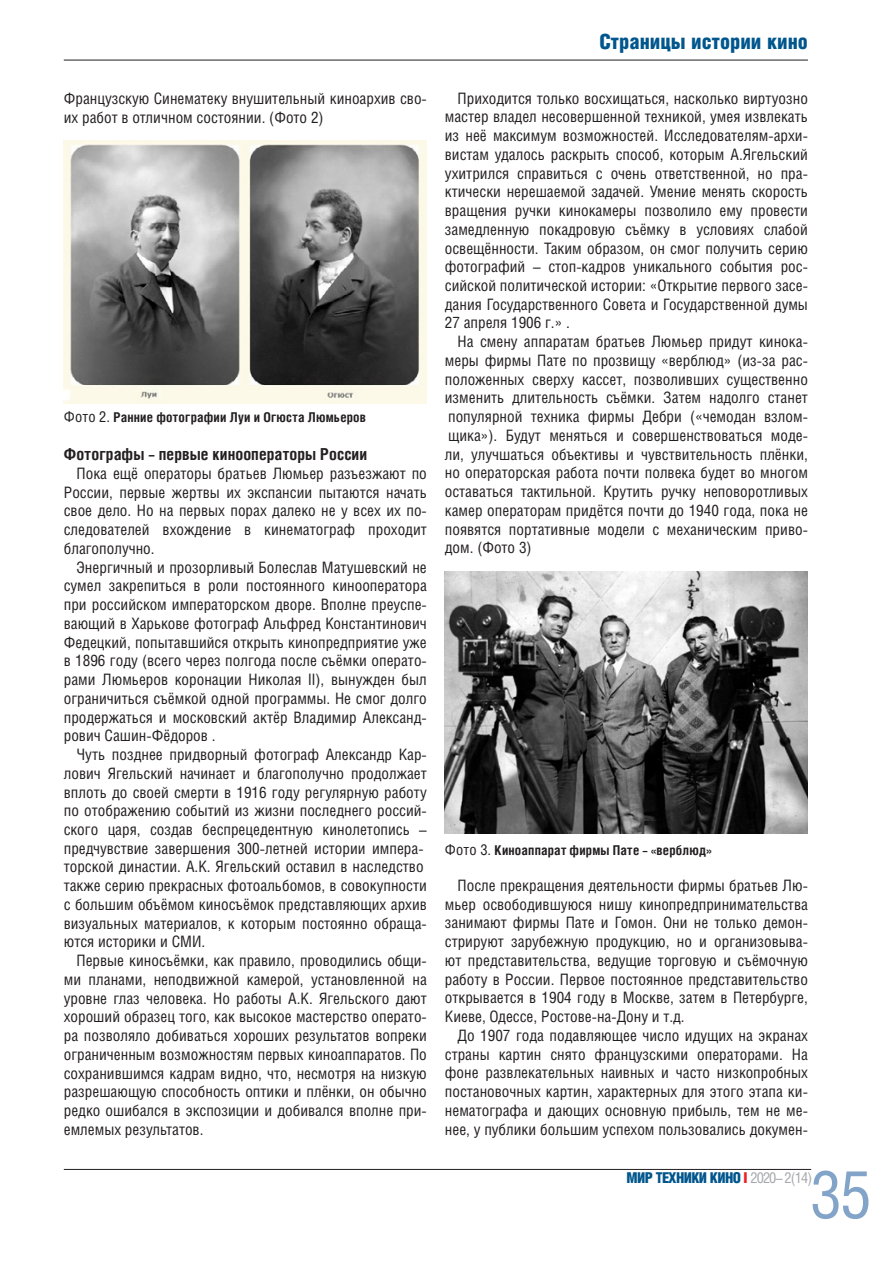
<style>
.page{position:relative;width:893px;height:1263px;background:#fff}
.page>*{position:absolute;margin:0;border:0;box-sizing:border-box;transform-origin:0 0}
.t1{font:66px "Helios Cond";color:#82a4c8}
.t2{font:21px "Helios Cond Black C";color:#00568d}
.t3{font:700 16.5px "Helios Cond";letter-spacing:.005em;color:#231f20}
.t4{font:15.75px/18.8px "Helios Cond";color:#231f20;text-align:justify}
.t5{font:15px "Helios Cond Black C";letter-spacing:-.04em;color:#00568d}
.t6{font:700 13.5px "Helios Cond";letter-spacing:.015em;color:#231f20}
.s1{font-weight:400;font-size:15px}
.s2{color:#ee1d23}
.s3{font-family:"Helios Cond";color:#a8a9ad}
</style>
<div class="page">
<hr style="left:64px;top:1169px;width:747px;height:1px;background:#231f20">
<hr style="left:64px;top:60px;width:744px;height:1px;background:#231f20">
<img style="left:64px;top:141px;width:176px;height:262px">
<img style="left:240px;top:141px;width:187px;height:262px">
<img style="left:445px;top:572px;width:363px;height:261px">
<p class="t4" style="left:64px;top:89px;width:365px">Французскую Синематеку внушительный киноархив сво&shy;их работ в отличном состоянии. (Фото 2)</p>
<p class="t6" style="left:64px;top:409px;width:304px"><span class="s1">Фото 2.</span> Ранние фотографии Луи и Огюста Люмьеров</p>
<p class="t3" style="left:64px;top:444px;width:305px">Фотографы – первые кинооператоры России</p>
<p class="t4" style="left:64px;top:464px;width:365px;text-indent:13px">Пока ещё операторы братьев Люмьер разъезжают по России, первые жертвы их экспансии пытаются начать свое дело. Но на первых порах далеко не у всех их по&shy;следователей вхождение в кинематограф проходит благополучно.</p>
<p class="t4" style="left:64px;top:557px;width:365px;text-indent:13px">Энергичный и прозорливый Болеслав Матушевский не сумел закрепиться в роли постоянного кинооператора при российском императорском дворе. Вполне преуспе&shy;вающий в Харькове фотограф Альфред Константинович Федецкий, попытавшийся открыть кинопредприятие уже в 1896 году (всего через полгода после съёмки операто&shy;рами Люмьеров коронации Николая II), вынужден был ограничиться съёмкой одной программы. Не смог долго продержаться и московский актёр Владимир Александ&shy;рович Сашин-Фёдоров .</p>
<p class="t4" style="left:64px;top:745px;width:365px;text-align:left;text-indent:13px">Чуть позднее придворный фотограф Александр Кар&shy;лович Ягельский начинает и благополучно продолжает вплоть до своей смерти в 1916 году регулярную работу по отображению событий из жизни последнего россий&shy;ского царя, создав беспрецедентную кинолетопись – предчувствие завершения 300-летней истории импера&shy;торской династии. А.К. Ягельский оставил в наследство также серию прекрасных фотоальбомов, в совокупности с большим объёмом киносъёмок представляющих архив визуальных материалов, к которым постоянно обраща&shy;ются историки и СМИ.</p>
<p class="t4" style="left:64px;top:951px;width:365px;text-indent:13px">Первые киносъёмки, как правило, проводились общи&shy;ми планами, неподвижной камерой, установленной на уровне глаз человека. Но работы А.К. Ягельского дают хороший образец того, как высокое мастерство операто&shy;ра позволяло добиваться хороших результатов вопреки ограниченным возможностям первых киноаппаратов. По сохранившимся кадрам видно, что, несмотря на низкую разрешающую способность оптики и плёнки, он обычно редко ошибался в экспозиции и добивался вполне при&shy;емлемых результатов.</p>
<h2 class="t2" style="left:599px;top:29px;width:210px">Страницы истории кино</h2>
<p class="t4" style="left:445px;top:88px;width:365px;text-indent:13px">Приходится только восхищаться, насколько виртуозно мастер владел несовершенной техникой, умея извлекать из неё максимум возможностей. Исследователям-архи&shy;вистам удалось раскрыть способ, которым А.Ягельский ухитрился справиться с очень ответственной, но пра&shy;ктически нерешаемой задачей. Умение менять скорость вращения ручки кинокамеры позволило ему провести замедленную покадровую съёмку в условиях слабой освещённости. Таким образом, он смог получить серию фотографий – стоп-кадров уникального события рос&shy;сийской политической истории: «Открытие первого засе&shy;дания Государственного Совета и Государственной думы 27 апреля 1906 г.» .</p>
<p class="t4" style="left:445px;top:332px;width:365px;text-indent:13px">На смену аппаратам братьев Люмьер придут кинока&shy;меры фирмы Пате по прозвищу «верблюд» (из-за рас&shy;положенных сверху кассет, позволивших существенно изменить длительность съёмки. Затем надолго станет популярной техника фирмы Дебри («чемодан взлом&shy;щика»). Будут меняться и совершенствоваться моде&shy;ли, улучшаться объективы и чувствительность плёнки, но операторская работа почти полвека будет во многом оставаться тактильной. Крутить ручку неповоротливых камер операторам придётся почти до 1940 года, пока не появятся портативные модели с механическим приво&shy;дом. (Фото 3)</p>
<p class="t6" style="left:445px;top:842px;width:268px"><span class="s1">Фото 3.</span> Киноаппарат фирмы Пате – «верблюд»</p>
<p class="t4" style="left:445px;top:876px;width:365px;text-indent:13px">После прекращения деятельности фирмы братьев Лю&shy;мьер освободившуюся нишу кинопредпринимательства занимают фирмы Пате и Гомон. Они не только демон&shy;стрируют зарубежную продукцию, но и организовыва&shy;ют представительства, ведущие торговую и съёмочную работу в России. Первое постоянное представительство открывается в 1904 году в Москве, затем в Петербурге, Киеве, Одессе, Ростове-на-Дону и т.д.</p>
<p class="t4" style="left:445px;top:1026px;width:365px;text-indent:13px">До 1907 года подавляющее число идущих на экранах страны картин снято французскими операторами. На фоне развлекательных наивных и часто низкопробных постановочных картин, характерных для этого этапа ки&shy;нематографа и дающих основную прибыль, тем не ме&shy;нее, у публики большим успехом пользовались докумен-</p>
<h1 class="t1" style="left:810px;top:1155px;width:63px">35</h1>
<p class="t5" style="left:626px;top:1169px;width:187px">МИР ТЕХНИКИ КИНО <span class="s2">I</span> <span class="s3">2020– 2(14)</span></p>
</div>
